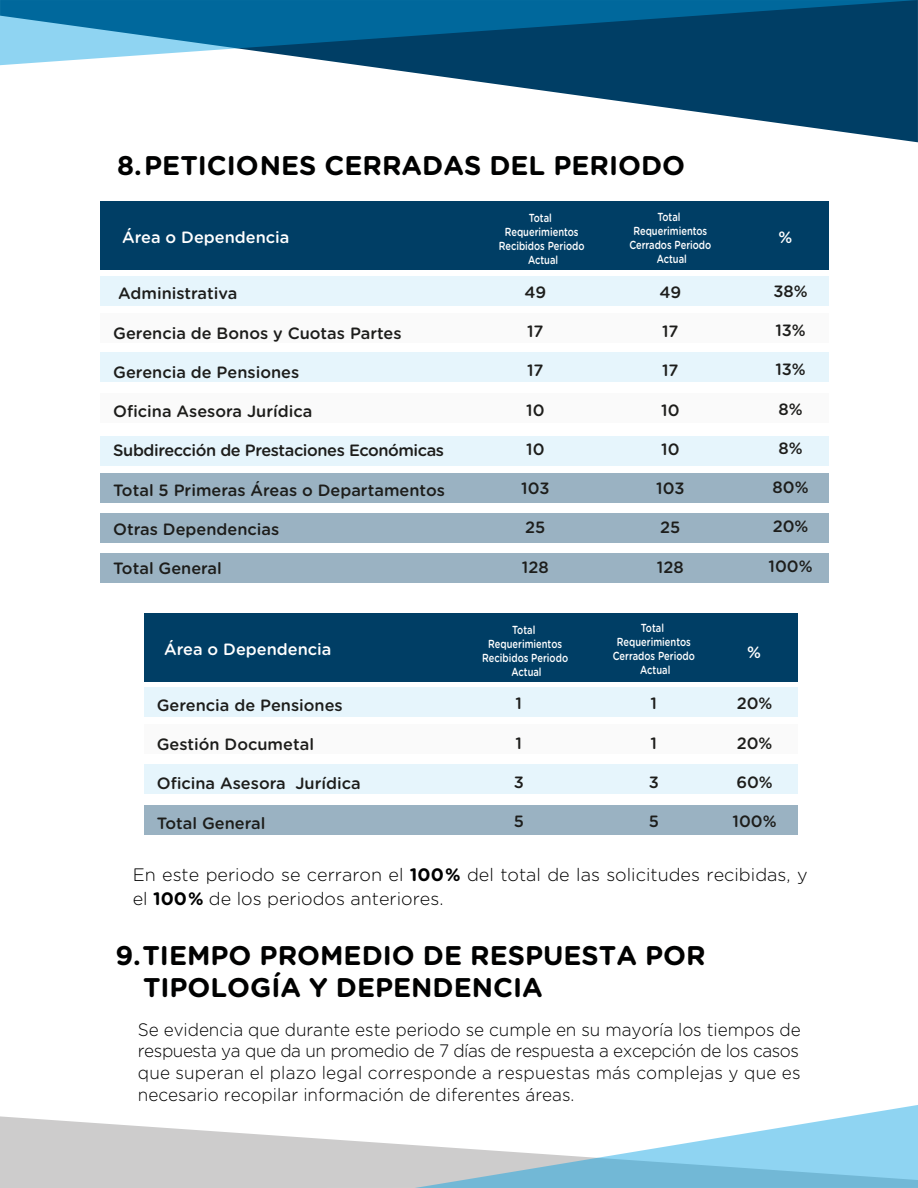
<style>
.page{position:relative;width:918px;height:1188px;background:#fff}
.page>*{position:absolute;margin:0;border:0;box-sizing:border-box;transform-origin:0 0}
.t1{font:700 27px/31.2px "Gotham Rounded";color:#000101}
.t2{font:300 18px/21.6px "Gotham Rounded";color:#000101;text-align:justify;scale:.95 1}
.t3{font:300 18px/23.7px "Gotham Rounded";color:#000101}
.t4{font:500 16.35px "Gotham Rounded";color:#1d1d1b}
.t5{font:500 16.35px "Gotham Rounded";letter-spacing:-.025em;color:#1d1d1b}
.t6{font:500 16.35px "Gotham Rounded";color:#fff}
.t7{font:500 11.7px/14px "Gotham Rounded";color:#fff;text-align:center;scale:.8 1}
.s1{font-weight:700}
</style>
<div class="page">
<svg style="left:0;top:65px;width:918px;height:77px"></svg>
<svg style="left:0;top:1116px;width:415px;height:72px;fill:#cdcccc"></svg>
<svg style="left:415px;top:1105px;width:503px;height:83px"></svg>
<svg style="left:0;top:0;width:918px;height:65px;background:#1a6790"></svg>
<div style="left:100px;top:554px;width:729px;height:29px;background:#9ab2c2"></div>
<div style="left:100px;top:513px;width:729px;height:29px;background:#9ab2c2"></div>
<div style="left:100px;top:473px;width:729px;height:30px;background:#9ab2c2"></div>
<div style="left:100px;top:436px;width:729px;height:30px;background:#e6f5fc"></div>
<div style="left:100px;top:393px;width:729px;height:30px;background:#fafafa"></div>
<div style="left:100px;top:353px;width:729px;height:29px;background:#e6f5fc"></div>
<div style="left:100px;top:313px;width:729px;height:30px;background:#fafafa"></div>
<div style="left:100px;top:276px;width:729px;height:30px;background:#e6f5fc"></div>
<div style="left:101px;top:201px;width:728px;height:69px;background:#003e65"></div>
<div style="left:144px;top:805px;width:654px;height:30px;background:#9ab2c2"></div>
<div style="left:144px;top:764px;width:654px;height:30px;background:#e6f5fc"></div>
<div style="left:144px;top:724px;width:654px;height:30px;background:#fafafa"></div>
<div style="left:144px;top:688px;width:654px;height:29px;background:#e6f5fc"></div>
<div style="left:144px;top:613px;width:654px;height:69px;background:#003e65"></div>
<h1 class="t1" style="left:117px;top:149px;width:569px">8.PETICIONES CERRADAS DEL PERIODO</h1>
<p class="t6" style="left:122px;top:226px;width:169px">Área o Dependencia</p>
<p class="t4" style="left:118px;top:282px;width:121px">Administrativa</p>
<p class="t4" style="left:113px;top:321px;width:290px">Gerencia de Bonos y Cuotas Partes</p>
<p class="t4" style="left:113px;top:360px;width:188px">Gerencia de Pensiones</p>
<p class="t4" style="left:113px;top:400px;width:201px">Oficina Asesora Jurídica</p>
<p class="t5" style="left:113px;top:439px;width:332px">Subdirección de Prestaciones Económicas</p>
<p class="t4" style="left:113px;top:478px;width:333px">Total 5 Primeras Áreas o Departamentos</p>
<p class="t4" style="left:113px;top:517px;width:168px">Otras Dependencias</p>
<p class="t4" style="left:113px;top:557px;width:110px">Total General</p>
<p class="t6" style="left:164px;top:637px;width:169px">Área o Dependencia</p>
<p class="t4" style="left:157px;top:694px;width:188px">Gerencia de Pensiones</p>
<p class="t4" style="left:157px;top:733px;width:159px">Gestión Documetal</p>
<p class="t4" style="left:157px;top:772px;width:206px">Oficina Asesora Jurídica</p>
<p class="t4" style="left:157px;top:811px;width:110px">Total General</p>
<p class="t7" style="left:499px;top:211px;width:109px">Total<br>Requerimientos<br>Recibidos Periodo<br>Actual</p>
<p class="t7" style="left:629px;top:209px;width:104px">Total<br>Requerimientos<br>Cerrados Periodo<br>Actual</p>
<p class="t4" style="left:525px;top:280px;width:23px">49</p>
<p class="t4" style="left:527px;top:320px;width:18px">17</p>
<p class="t4" style="left:527px;top:359px;width:18px">17</p>
<p class="t4" style="left:526px;top:398px;width:20px">10</p>
<p class="t4" style="left:526px;top:437px;width:20px">10</p>
<p class="t4" style="left:521px;top:477px;width:30px">103</p>
<p class="t4" style="left:525px;top:516px;width:22px">25</p>
<p class="t4" style="left:522px;top:555px;width:28px">128</p>
<p class="t4" style="left:660px;top:280px;width:23px">49</p>
<p class="t4" style="left:662px;top:320px;width:18px">17</p>
<p class="t4" style="left:662px;top:359px;width:18px">17</p>
<p class="t4" style="left:661px;top:398px;width:20px">10</p>
<p class="t4" style="left:661px;top:437px;width:20px">10</p>
<p class="t4" style="left:656px;top:477px;width:30px">103</p>
<p class="t4" style="left:660px;top:516px;width:22px">25</p>
<p class="t4" style="left:657px;top:555px;width:28px">128</p>
<p class="t7" style="left:482px;top:622px;width:109px">Total<br>Requerimientos<br>Recibidos Periodo<br>Actual</p>
<p class="t7" style="left:613px;top:621px;width:104px">Total<br>Requerimientos<br>Cerrados Periodo<br>Actual</p>
<p class="t4" style="left:516px;top:692px;width:8px">1</p>
<p class="t4" style="left:516px;top:731px;width:8px">1</p>
<p class="t4" style="left:514px;top:770px;width:12px">3</p>
<p class="t4" style="left:514px;top:810px;width:12px">5</p>
<p class="t4" style="left:651px;top:692px;width:8px">1</p>
<p class="t4" style="left:651px;top:731px;width:8px">1</p>
<p class="t4" style="left:649px;top:770px;width:12px">3</p>
<p class="t4" style="left:649px;top:810px;width:12px">5</p>
<p class="t6" style="left:778px;top:226px;width:15px">%</p>
<p class="t4" style="left:773px;top:279px;width:36px">38%</p>
<p class="t4" style="left:775px;top:319px;width:32px">13%</p>
<p class="t4" style="left:775px;top:358px;width:32px">13%</p>
<p class="t4" style="left:778px;top:397px;width:26px">8%</p>
<p class="t4" style="left:778px;top:436px;width:26px">8%</p>
<p class="t4" style="left:773px;top:476px;width:38px">80%</p>
<p class="t4" style="left:773px;top:515px;width:37px">20%</p>
<p class="t4" style="left:769px;top:554px;width:46px">100%</p>
<p class="t6" style="left:747px;top:641px;width:15px">%</p>
<p class="t4" style="left:737px;top:692px;width:37px">20%</p>
<p class="t4" style="left:737px;top:731px;width:37px">20%</p>
<p class="t4" style="left:736px;top:770px;width:38px">60%</p>
<p class="t4" style="left:733px;top:810px;width:46px">100%</p>
<p class="t3" style="left:133px;top:862px;width:676px">En este periodo se cerraron el <span class="s1">100%</span> del total de las solicitudes recibidas, y el <span class="s1">100%</span> de los periodos anteriores.</p>
<h1 class="t1" style="left:143px;top:939px;width:564px;text-indent:-28px">9.TIEMPO PROMEDIO DE RESPUESTA POR<br>TIPOLOGÍA Y DEPENDENCIA</h1>
<p class="t2" style="left:138px;top:1018px;width:699px">Se evidencia que durante este periodo se cumple en su mayoría los tiempos de respuesta ya que da un promedio de 7 días de respuesta a excepción de los casos que superan el plazo legal corresponde a respuestas más complejas y que es necesario recopilar información de diferentes áreas.</p>
</div>
